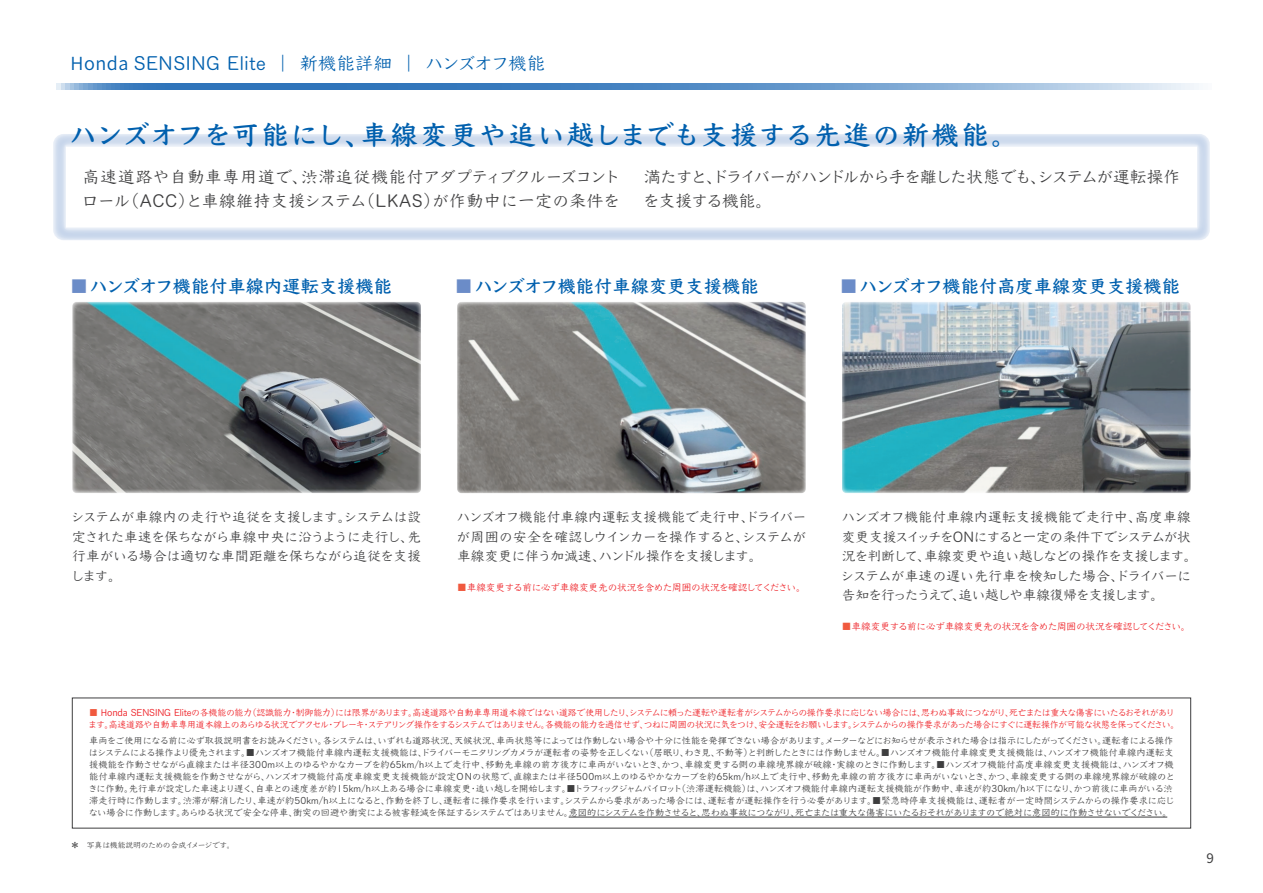
<style>
.page{position:relative;width:1263px;height:893px;background:#fff}
.page>*{position:absolute;margin:0;border:0;box-sizing:border-box;transform-origin:0 0}
.t1{font:700 27px "Yu Kyo Yoko";letter-spacing:.065em;color:#0160ae}
.t2{font:700 18px "Yu Kyo Yoko";letter-spacing:.015em;color:#0160ae}
.t3{font:500 18px "Yu Kyo Yoko";letter-spacing:.03em;color:#0160ae}
.t4{font:500 16.5px/24px "Yu Kyo Yoko";letter-spacing:.045em;color:#3e3e3f}
.t5{font:500 16.5px/24px "Yu Kyo Yoko";letter-spacing:-.06em;color:#3e3e3f}
.t6{font:500 13.5px/19.5px "Yu Kyo Yoko";letter-spacing:-.02em;color:#3e3e3f;text-align:justify}
.t7{font:500 9.6px "Yu Kyo Yoko";letter-spacing:-.025em;color:#ee1d23}
.t8{font:500 9.15px/12px "Yu Kyo Yoko";letter-spacing:-.01em;color:#3e3e3f}
.t9{font:500 9.15px/12px "Yu Kyo Yoko";letter-spacing:-.045em;color:#ee1d23}
.t10{font:500 7.8px "Yu Kyo Yoko";letter-spacing:-.04em;color:#3e3e3f}
.s1{font-family:"Source Han Sans JP";font-weight:400}
.s2{color:#6b8cc8}
.s3{color:#f0593e}
</style>
<div class="page">
<svg style="left:56px;top:83px;width:1143px;height:7px;background:#6497cb"></svg>
<img style="left:457px;top:302px;width:349px;height:191px">
<img style="left:842px;top:302px;width:349px;height:191px">
<img style="left:72px;top:302px;width:349px;height:191px">
<div style="left:53px;top:134px;width:1157px;height:106px;border:13px solid #517fc1;border-radius:4px"></div>
<hr style="left:569px;top:817px;width:598px;height:1px;background:#3e3e3f">
<h2 class="t3" style="left:71px;top:50px;width:476px"><span class="s1">Honda</span> SENSING Elite | 新機能詳細 | ハンズオフ機能</h2>
<h1 class="t1" style="left:70px;top:115px;width:950px">ハンズオフを可能にし、車線変更や追い越しまでも支援する先進の新機能。</h1>
<h3 class="t4" style="left:82px;top:165px;width:540px">高速道路や自動車専用道で、渋滞追従機能付アダプティブクルーズコントロール（ACC）と車線維持支援システム（LKAS）が作動中に一定の条件を</h3>
<h3 class="t5" style="left:643px;top:165px;width:538px">満たすと、ドライバーがハンドルから手を離した状態でも、システムが運転操作を支援する機能。</h3>
<h2 class="t2" style="left:70px;top:273px;width:323px"><span class="s2">■</span>ハンズオフ機能付車線内運転支援機能</h2>
<h2 class="t2" style="left:455px;top:273px;width:305px"><span class="s2">■</span>ハンズオフ機能付車線変更支援機能</h2>
<h2 class="t2" style="left:840px;top:273px;width:342px"><span class="s2">■</span>ハンズオフ機能付高度車線変更支援機能</h2>
<h3 class="t6" style="left:71px;top:508px;width:352px">システムが車線内の走行や追従を支援します。システムは設定された車速を保ちながら車線中央に沿うように走行し、先行車がいる場合は適切な車間距離を保ちながら追従を支援します。</h3>
<h3 class="t6" style="left:457px;top:508px;width:351px">ハンズオフ機能付車線内運転支援機能で走行中、ドライバーが周囲の安全を確認しウインカーを操作すると、システムが車線変更に伴う加減速、ハンドル操作を支援します。</h3>
<p class="t7" style="left:457px;top:580px;width:350px"><span class="s3">■</span>車線変更する前に必ず車線変更先の状況を含めた周囲の状況を確認してください。</p>
<h3 class="t6" style="left:840px;top:508px;width:358px;text-align:left">ハンズオフ機能付車線内運転支援機能で走行中、高度車線変更支援スイッチをONにすると一定の条件下でシステムが状況を判断して、車線変更や追い越しなどの操作を支援します。システムが車速の遅い先行車を検知した場合、ドライバーに告知を行ったうえで、追い越しや車線復帰を支援します。</h3>
<p class="t7" style="left:842px;top:619px;width:350px"><span class="s3">■</span>車線変更する前に必ず車線変更先の状況を含めた周囲の状況を確認してください。</p>
<p class="t9" style="left:88px;top:707px;width:1093px"><span class="s3">■</span> <span class="s1">Honda</span> SENSING Eliteの各機能の能力（認識能力・制御能力）には限界があります。高速道路や自動車専用道本線ではない道路で使用したり、システムに頼った運転や運転者がシステムからの操作要求に応じない場合には、思わぬ事故につながり、死亡または重大な傷害にいたるおそれがあります。高速道路や自動車専用道本線上のあらゆる状況でアクセル・ブレーキ・ステアリング操作をするシステムではありません。各機能の能力を過信せず、つねに周囲の状況に気をつけ、安全運転をお願いします。システムからの操作要求があった場合にすぐに運転操作が可能な状態を保ってください。</p>
<p class="t8" style="left:88px;top:735px;width:1088px">車両をご使用になる前に必ず取扱説明書をお読みください。各システムは、いずれも道路状況、天候状況、車両状態等によっては作動しない場合や十分に性能を発揮できない場合があります。メーターなどにお知らせが表示された場合は指示にしたがってください。運転者による操作はシステムによる操作より優先されます。■ハンズオフ機能付車線内運転支援機能は、ドライバーモニタリングカメラが運転者の姿勢を正しくない（居眠り、わき見、不動等）と判断したときには作動しません。■ハンズオフ機能付車線変更支援機能は、ハンズオフ機能付車線内運転支援機能を作動させながら直線または半径300m以上のゆるやかなカーブを約65km/h以上で走行中、移動先車線の前方後方に車両がいないとき、かつ、車線変更する側の車線境界線が破線・実線のときに作動します。■ハンズオフ機能付高度車線変更支援機能は、ハンズオフ機能付車線内運転支援機能を作動させながら、ハンズオフ機能付高度車線変更支援機能が設定ＯＮの状態で、直線または半径500m以上のゆるやかなカーブを約65km/h以上で走行中、移動先車線の前方後方に車両がいないとき、かつ、車線変更する側の車線境界線が破線のときに作動。先行車が設定した車速より遅く、自車との速度差が約15km/h以上ある場合に車線変更・追い越しを開始します。■トラフィックジャムパイロット（渋滞運転機能）は、ハンズオフ機能付車線内運転支援機能が作動中、車速が約30km/h以下になり、かつ前後に車両がいる渋滞走行時に作動します。渋滞が解消したり、車速が約50km/h以上になると、作動を終了し、運転者に操作要求を行います。システムから要求があった場合には、運転者が運転操作を行う必要があります。■緊急時停車支援機能は、運転者が一定時間システムからの操作要求に応じない場合に作動します。あらゆる状況で安全な停車、衝突の回避や衝突による被害軽減を保証するシステムではありません。意図的にシステムを作動させると、思わぬ事故につながり、死亡または重大な傷害にいたるおそれがありますので絶対に意図的に作動させないでください。</p>
<p class="t10" style="left:71px;top:839px;width:165px">＊　写真は機能説明のための合成イメージです。</p>
</div>
